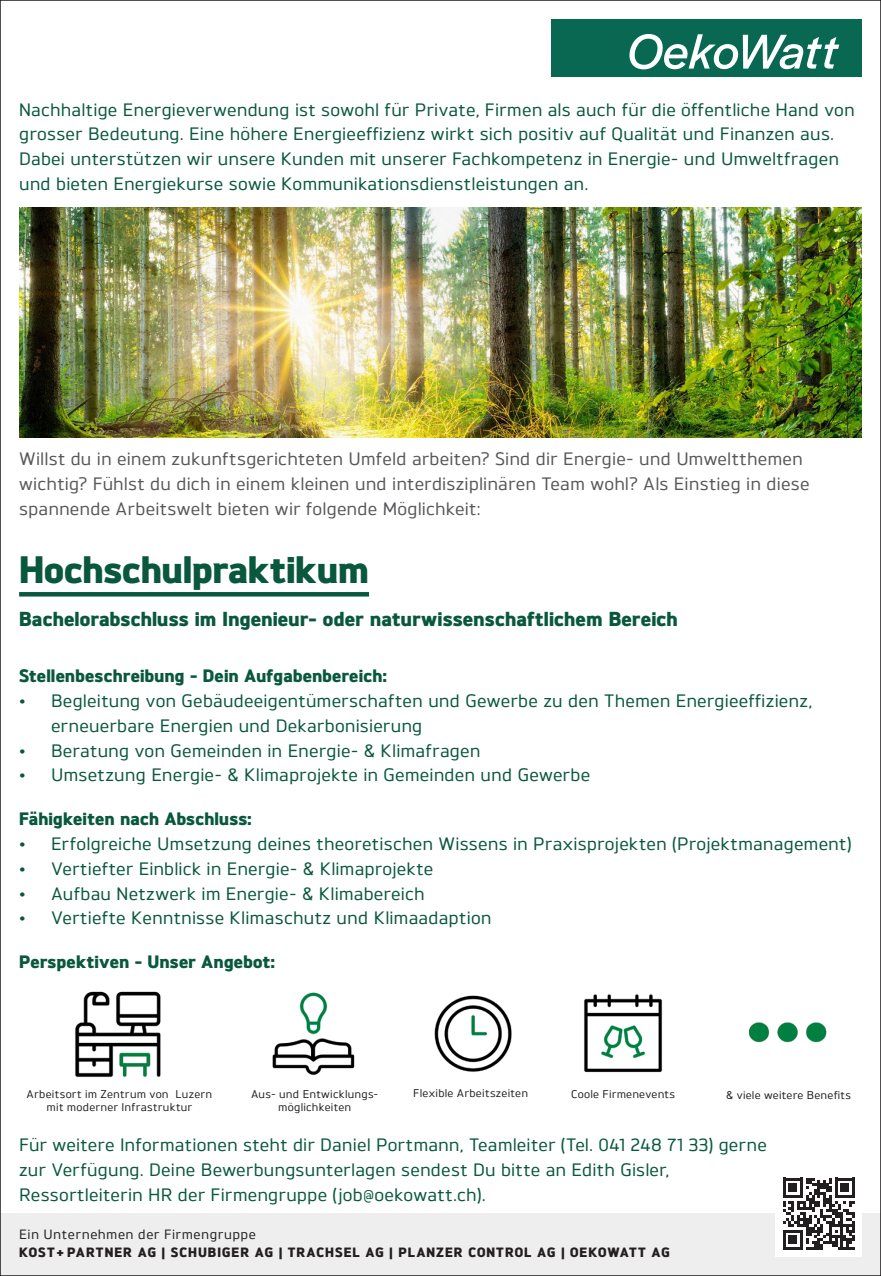
<style>
.page{position:relative;width:881px;height:1276px;background:#fff}
.page>*{position:absolute;margin:0;border:0;box-sizing:border-box;transform-origin:0 0}
.Stellentitel{font:800 38.25px "Brokman";letter-spacing:-.005em;color:#09583e}
.Stellentitel-2{font:800 20.25px "Brokman";letter-spacing:.005em;color:#09583e}
.Body{font:500 18px/24.8px "Brokman";letter-spacing:.01em;color:#09583e}
.Body-2{font:500 18px/24.8px "Brokman";letter-spacing:.01em;color:#57585a}
.Untertitel{font:800 18px "Brokman";letter-spacing:.01em;color:#09583e}
.t1{font:800 13.5px "Brokman";letter-spacing:.075em;color:#231f20}
.t2{font:500 13.5px "Brokman";letter-spacing:.04em;color:#231f20}
.Perspektiven_Icons{font:500 11.25px "Brokman";letter-spacing:.02em;color:#231f20}
</style>
<div class="page">
<hr style="left:19px;top:592px;width:350px;height:4px;background:#09583e">
<div style="left:0;top:1213px;width:880px;height:62px;background:#eeeeef"></div>
<div style="left:550px;top:19px;width:311px;height:58px;background:#096851"></div>
<svg style="left:629px;top:34px;width:210px;height:35px"></svg>
<div style="left:775px;top:1170px;width:86px;height:86px;background:#fff"></div>
<svg style="left:783px;top:1177px;width:71px;height:73px"></svg>
<img style="left:434px;top:995px;width:78px;height:77px">
<img style="left:584px;top:994px;width:78px;height:79px">
<img style="left:272px;top:992px;width:83px;height:84px">
<img style="left:75px;top:991px;width:86px;height:87px">
<img style="left:749px;top:1022px;width:78px;height:21px">
<img style="left:19px;top:207px;width:842px;height:230px">
<p class="Body" style="left:19px;top:96px;width:836px">Nachhaltige Energieverwendung ist sowohl für Private, Firmen als auch für die öffentliche Hand von grosser Bedeutung. Eine höhere Energieeffizienz wirkt sich positiv auf Qualität und Finanzen aus.<br>Dabei unterstützen wir unsere Kunden mit unserer Fachkompetenz in Energie- und Umweltfragen und bieten Energiekurse sowie Kommunikationsdienstleistungen an.</p>
<p class="Body-2" style="left:19px;top:446px;width:791px">Willst du in einem zukunftsgerichteten Umfeld arbeiten? Sind dir Energie- und Umweltthemen wichtig? Fühlst du dich in einem kleinen und interdisziplinären Team wohl? Als Einstieg in diese spannende Arbeitswelt bieten wir folgende Möglichkeit:</p>
<p class="Stellentitel" style="left:19px;top:542px;width:351px">Hochschulpraktikum</p>
<p class="Stellentitel-2" style="left:19px;top:604px;width:659px">Bachelorabschluss im Ingenieur- oder naturwissenschaftlichem Bereich</p>
<p class="Untertitel" style="left:19px;top:663px;width:369px">Stellenbeschreibung - Dein Aufgabenbereich:</p>
<p class="Body" style="left:51px;top:688px;width:762px;text-indent:-32px">• Begleitung von Gebäudeeigentümerschaften und Gewerbe zu den Themen Energieeffizienz, erneuerbare Energien und Dekarbonisierung</p>
<p class="Body" style="left:19px;top:737px;width:462px">• Beratung von Gemeinden in Energie- &amp; Klimafragen</p>
<p class="Body" style="left:19px;top:762px;width:572px">• Umsetzung Energie- &amp; Klimaprojekte in Gemeinden und Gewerbe</p>
<p class="Untertitel" style="left:19px;top:806px;width:234px">Fähigkeiten nach Abschluss:</p>
<p class="Body" style="left:19px;top:830px;width:833px">• Erfolgreiche Umsetzung deines theoretischen Wissens in Praxisprojekten (Projektmanagement)</p>
<p class="Body" style="left:19px;top:855px;width:415px">• Vertiefter Einblick in Energie- &amp; Klimaprojekte</p>
<p class="Body" style="left:19px;top:880px;width:407px">• Aufbau Netzwerk im Energie- &amp; Klimabereich</p>
<p class="Body" style="left:19px;top:905px;width:473px">• Vertiefte Kenntnisse Klimaschutz und Klimaadaption</p>
<p class="Untertitel" style="left:19px;top:949px;width:257px">Perspektiven - Unser Angebot:</p>
<p class="Perspektiven_Icons" style="left:27px;top:1087px;width:187px">Arbeitsort im Zentrum von Luzern</p>
<p class="Perspektiven_Icons" style="left:47px;top:1099px;width:147px">mit moderner Infrastruktur</p>
<p class="Perspektiven_Icons" style="left:251px;top:1086px;width:129px">Aus- und Entwicklungs-</p>
<p class="Perspektiven_Icons" style="left:413px;top:1086px;width:116px">Flexible Arbeitszeiten</p>
<p class="Perspektiven_Icons" style="left:571px;top:1087px;width:105px">Coole Firmenevents</p>
<p class="Perspektiven_Icons" style="left:278px;top:1099px;width:74px">möglichkeiten</p>
<p class="Perspektiven_Icons" style="left:726px;top:1087px;width:126px">&amp; viele weitere Benefits</p>
<p class="Body" style="left:19px;top:1131px;width:748px">Für weitere Informationen steht dir Daniel Portmann, Teamleiter (Tel. 041 248 71 33) gerne zur Verfügung. Deine Bewerbungsunterlagen sendest Du bitte an Edith Gisler,<br>Ressortleiterin HR der Firmengruppe (job@oekowatt.ch).</p>
<p class="t2" style="left:19px;top:1225px;width:238px">Ein Unternehmen der Firmengruppe</p>
<p class="t1" style="left:19px;top:1242px;width:652px">KOST+ PARTNER AG | SCHUBIGER AG | TRACHSEL AG | PLANZER CONTROL AG | OEKOWATT AG</p>
</div>
